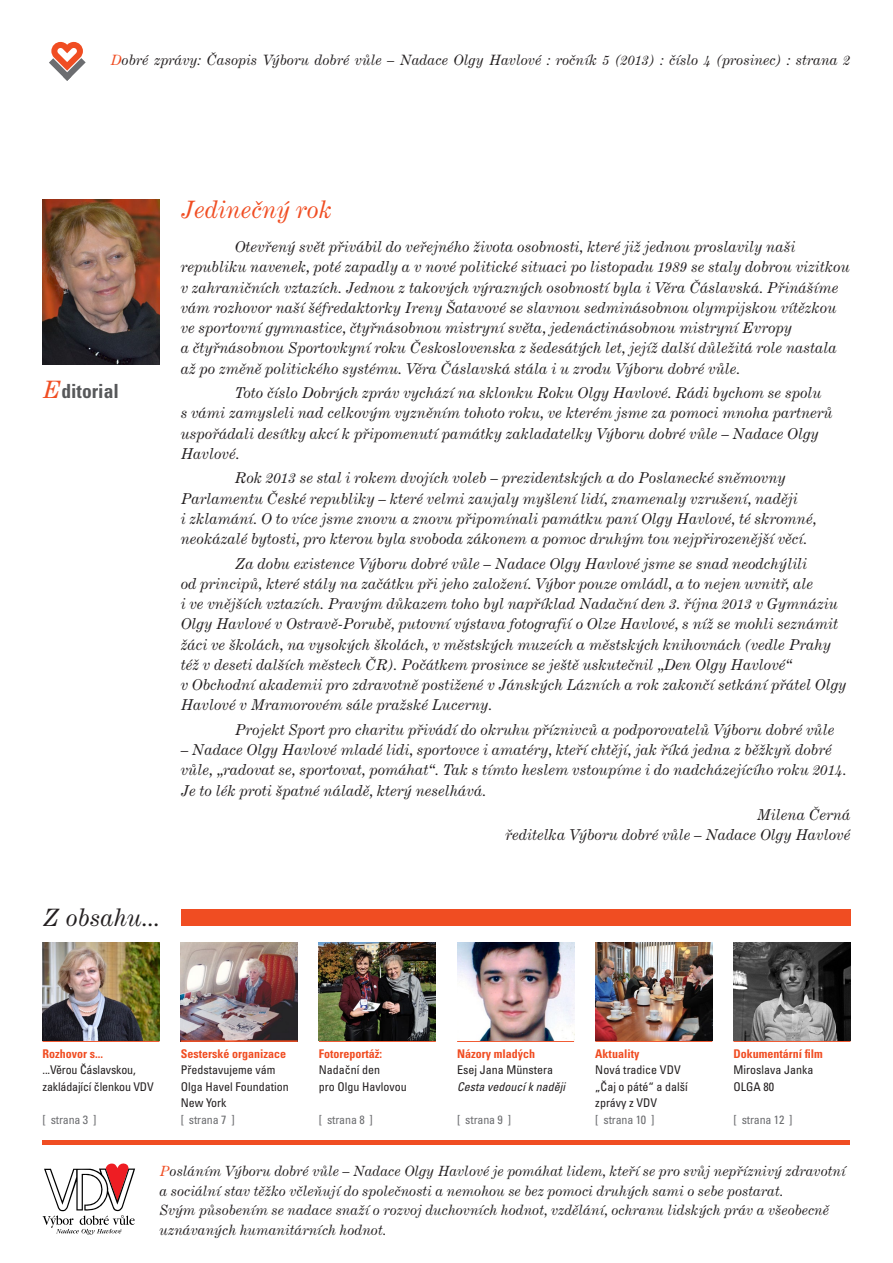
<style>
.page{position:relative;width:893px;height:1263px;background:#fff}
.page>*{position:absolute;margin:0;border:0;box-sizing:border-box;transform-origin:0 0}
.t1{font:italic 24px "Century Expanded CE";color:#f04d22}
.t2{font:italic 24px "Century Expanded CE";color:#231f20}
.t3{font:700 condensed 19.5px "Univers CE";color:#57585a}
.t4{font:italic 15px/20.2px "Century Expanded CE";color:#231f20}
.t5{font:italic 14.25px "Century Expanded CE";color:#231f20}
.t6{font:italic 14.1px/19.5px "Century Expanded CE";color:#231f20}
.t7{font:condensed 12px/16.5px "Univers CE";color:#231f20}
.t8{font:700 condensed 12px "Univers CE";color:#f04d22}
.t9{font:condensed 12px "Univers CE";letter-spacing:-.015em;color:#6c6d70}
.t10{font:italic condensed 12px "Univers CE";color:#231f20}
.s1{color:#f04d22}
.s2{font-family:"Century Expanded CE";font-weight:400;font-style:italic;font-stretch:normal;font-size:24px;color:#f04d22}
</style>
<div class="page">
<img style="left:181px;top:942px;width:117px;height:98px">
<img style="left:733px;top:942px;width:117px;height:98px">
<svg style="left:43px;top:1163px;width:92px;height:72px"></svg>
<div style="left:181px;top:909px;width:669px;height:17px;background:#f04d22"></div>
<div style="left:43px;top:1140px;width:807px;height:5px;background:#f04d22"></div>
<hr style="left:43px;top:1040px;width:116px;height:2px;background:#f04d22">
<hr style="left:181px;top:1040px;width:117px;height:2px;background:#f04d22">
<hr style="left:733px;top:1040px;width:117px;height:2px;background:#f04d22">
<hr style="left:595px;top:1040px;width:117px;height:2px;background:#f04d22">
<hr style="left:319px;top:1040px;width:117px;height:2px;background:#f04d22">
<hr style="left:457px;top:1040px;width:117px;height:2px;background:#f04d22">
<img style="left:43px;top:200px;width:116px;height:165px">
<img style="left:43px;top:942px;width:116px;height:98px">
<img style="left:457px;top:942px;width:117px;height:98px">
<img style="left:319px;top:942px;width:117px;height:98px">
<svg style="left:49px;top:42px;width:37px;height:39px"></svg>
<img style="left:595px;top:942px;width:117px;height:98px">
<p class="t5" style="left:111px;top:52px;width:741px"><span class="s1">D</span>obré zprávy: Časopis Výboru dobré vůle – Nadace Olgy Havlové : ročník 5 (2013) : číslo 4 (prosinec) : strana 2</p>
<h2 class="t3" style="left:43px;top:380px;width:78px"><span class="s2">E</span>ditorial</h2>
<h1 class="t1" style="left:181px;top:196px;width:153px">Jedinečný rok</h1>
<p class="t4" style="left:181px;top:237px;width:671px;text-indent:54px">Otevřený svět přivábil do veřejného života osobnosti, které již jednou proslavily naši republiku navenek, poté zapadly a v nové politické situaci po listopadu 1989 se staly dobrou vizitkou v zahraničních vztazích. Jednou z takových výrazných osobností byla i Věra Čáslavská. Přinášíme vám rozhovor naší šéfredaktorky Ireny Šatavové se slavnou sedminásobnou olympijskou vítězkou ve sportovní gymnastice, čtyřnásobnou mistryní světa, jedenáctinásobnou mistryní Evropy<br>a čtyřnásobnou Sportovkyní roku Československa z šedesátých let, jejíž další důležitá role nastala až po změně politického systému. Věra Čáslavská stála i u zrodu Výboru dobré vůle.</p>
<p class="t4" style="left:181px;top:383px;width:654px;text-indent:54px">Toto číslo Dobrých zpráv vychází na sklonku Roku Olgy Havlové. Rádi bychom se spolu<br>s vámi zamysleli nad celkovým vyzněním tohoto roku, ve kterém jsme za pomoci mnoha partnerů uspořádali desítky akcí k připomenutí památky zakladatelky Výboru dobré vůle – Nadace Olgy Havlové.</p>
<p class="t4" style="left:181px;top:468px;width:637px;text-indent:54px">Rok 2013 se stal i rokem dvojích voleb – prezidentských a do Poslanecké sněmovny Parlamentu České republiky – které velmi zaujaly myšlení lidí, znamenaly vzrušení, naději<br>i zklamání. O to více jsme znovu a znovu připomínali památku paní Olgy Havlové, té skromné, neokázalé bytosti, pro kterou byla svoboda zákonem a pomoc druhým tou nejpřirozenější věcí.</p>
<p class="t4" style="left:181px;top:553px;width:667px;text-indent:54px">Za dobu existence Výboru dobré vůle – Nadace Olgy Havlové jsme se snad neodchýlili<br>od principů, které stály na začátku při jeho založení. Výbor pouze omládl, a to nejen uvnitř, ale<br>i ve vnějších vztazích. Pravým důkazem toho byl například Nadační den 3. října 2013 v Gymnáziu Olgy Havlové v Ostravě-Porubě, putovní výstava fotografií o Olze Havlové, s níž se mohli seznámit žáci ve školách, na vysokých školách, v městských muzeích a městských knihovnách (vedle Prahy též v deseti dalších městech ČR). Počátkem prosince se ještě uskutečnil „Den Olgy Havlové“<br>v Obchodní akademii pro zdravotně postižené v Jánských Lázních a rok zakončí setkání přátel Olgy Havlové v Mramorovém sále pražské Lucerny.</p>
<p class="t4" style="left:235px;top:719px;width:601px">Projekt Sport pro charitu přivádí do okruhu příznivců a podporovatelů Výboru dobré vůle</p>
<p class="t4" style="left:181px;top:740px;width:667px">– Nadace Olgy Havlové mladé lidi, sportovce i amatéry, kteří chtějí, jak říká jedna z běžkyň dobré vůle, „radovat se, sportovat, pomáhat“. Tak s tímto heslem vstoupíme i do nadcházejícího roku 2014.<br>Je to lék proti špatné náladě, který neselhává.</p>
<p class="t4" style="left:505px;top:805px;width:347px;text-align:right">Milena Černá<br>ředitelka Výboru dobré vůle – Nadace Olgy Havlové</p>
<h1 class="t2" style="left:43px;top:903px;width:119px">Z obsahu...</h1>
<p class="t8" style="left:43px;top:1047px;width:62px">Rozhovor s...</p>
<p class="t7" style="left:43px;top:1062px;width:113px">...Věrou Čáslavskou, zakládající členkou VDV</p>
<p class="t9" style="left:43px;top:1113px;width:55px">[ strana 3 ]</p>
<p class="t8" style="left:181px;top:1047px;width:107px">Sesterské organizace</p>
<p class="t7" style="left:181px;top:1062px;width:109px">Představujeme vám<br>Olga Havel Foundation<br>New York</p>
<p class="t9" style="left:181px;top:1113px;width:55px">[ strana 7 ]</p>
<p class="t8" style="left:319px;top:1047px;width:65px">Fotoreportáž:</p>
<p class="t7" style="left:319px;top:1062px;width:89px">Nadační den<br>pro Olgu Havlovou</p>
<p class="t9" style="left:319px;top:1113px;width:55px">[ strana 8 ]</p>
<p class="t8" style="left:457px;top:1047px;width:79px">Názory mladých</p>
<p class="t7" style="left:457px;top:1062px;width:97px">Esej Jana Münstera</p>
<p class="t10" style="left:457px;top:1080px;width:109px">Cesta vedoucí k naději</p>
<p class="t9" style="left:457px;top:1113px;width:55px">[ strana 9 ]</p>
<p class="t8" style="left:595px;top:1047px;width:46px">Aktuality</p>
<p class="t7" style="left:595px;top:1062px;width:94px">Nová tradice VDV „Čaj o páté“ a další zprávy z VDV</p>
<p class="t9" style="left:595px;top:1113px;width:61px">[ strana 10 ]</p>
<p class="t8" style="left:733px;top:1047px;width:91px">Dokumentární film</p>
<p class="t7" style="left:733px;top:1062px;width:81px">Miroslava Janka<br>OLGA 80</p>
<p class="t9" style="left:733px;top:1113px;width:61px">[ strana 12 ]</p>
<p class="t6" style="left:159px;top:1162px;width:688px"><span class="s1">P</span>osláním Výboru dobré vůle – Nadace Olgy Havlové je pomáhat lidem, kteří se pro svůj nepříznivý zdravotní a sociální stav těžko včleňují do společnosti a nemohou se bez pomoci druhých sami o sebe postarat.<br>Svým působením se nadace snaží o rozvoj duchovních hodnot, vzdělání, ochranu lidských práv a všeobecně uznávaných humanitárních hodnot.</p>
</div>
